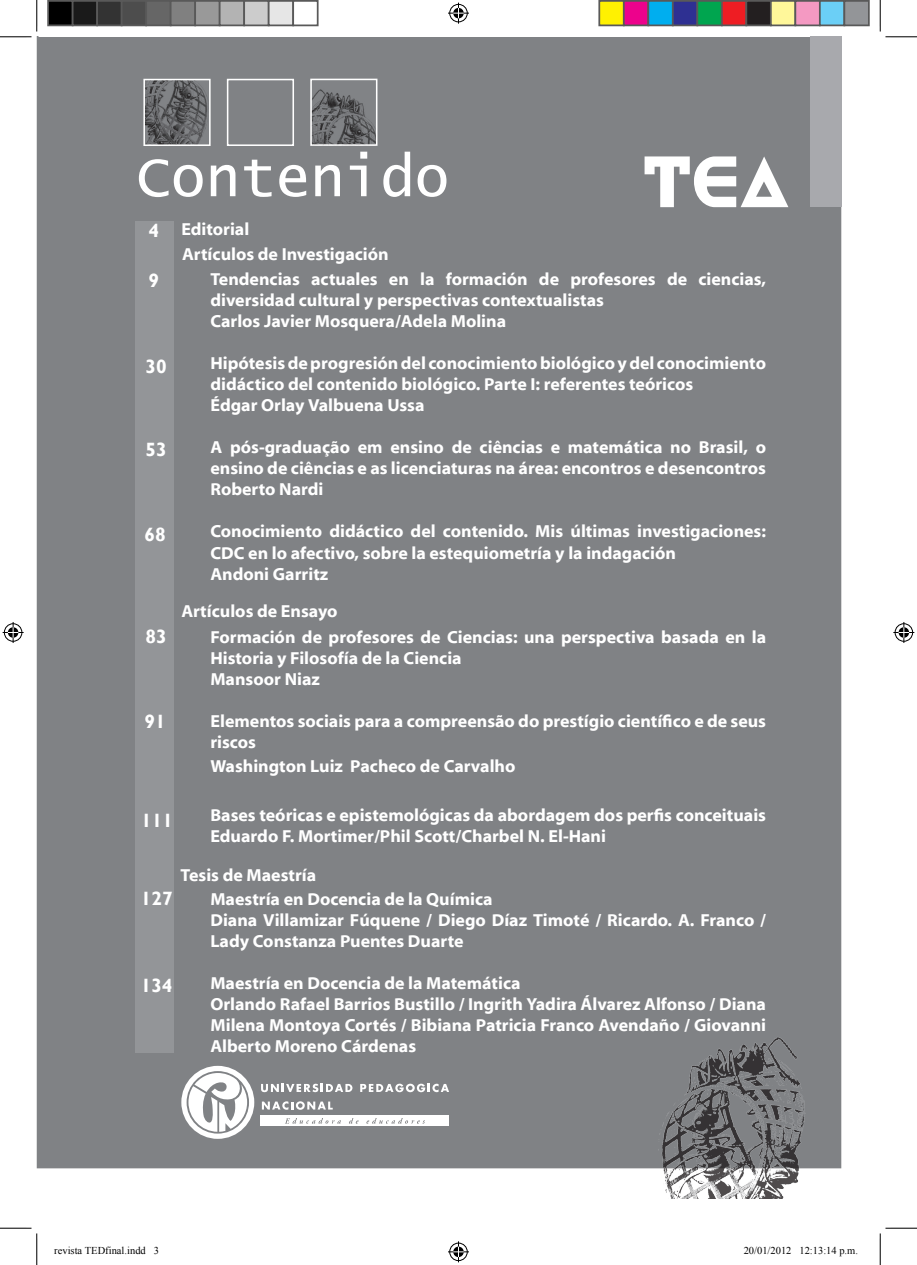
<style>
.page{position:relative;width:917px;height:1265px;background:#fff}
.page>*{position:absolute;margin:0;border:0;box-sizing:border-box;transform-origin:0 0}
.t1{font:57.75px "Lucida Console";color:#fff}
.Contenido_1{font:700 19.25px "Gill Sans";color:#fff}
.Body{font:700 17.5px/21px "Myriad Web Pro";color:#fff}
.t2{font:10.5px "Times New Roman";color:#000}
</style>
<div class="page">
<div style="left:37px;top:37px;width:804px;height:1130px;background:#808285"></div>
<div style="left:810px;top:37px;width:31px;height:170px;background:#a8a9ad"></div>
<img style="left:635px;top:1033px;width:190px;height:165px">
<img style="left:146px;top:82px;width:62px;height:61px">
<div style="left:143px;top:79px;width:68px;height:67px;border:2px solid #fff"></div>
<img style="left:313px;top:82px;width:61px;height:61px">
<div style="left:310px;top:79px;width:67px;height:67px;border:2px solid #fff"></div>
<div style="left:227px;top:79px;width:67px;height:67px;border:2px solid #fff"></div>
<svg style="left:644px;top:156px;width:144px;height:51px"></svg>
<div style="left:135px;top:221px;width:38px;height:831px;background:#939598"></div>
<svg style="left:181px;top:1065px;width:73px;height:73px"></svg>
<div style="left:261px;top:1115px;width:188px;height:10px;background:#fff"></div>
<svg style="left:261px;top:1083px;width:91px;height:8px"></svg>
<svg style="left:360px;top:1083px;width:89px;height:8px"></svg>
<svg style="left:262px;top:1100px;width:71px;height:9px"></svg>
<svg style="left:285px;top:1118px;width:56px;height:5px"></svg>
<svg style="left:349px;top:1118px;width:10px;height:5px"></svg>
<svg style="left:366px;top:1118px;width:59px;height:5px"></svg>
<hr style="left:0;top:36px;width:32px;height:1px;background:#000">
<hr style="left:885px;top:36px;width:32px;height:1px;background:#000">
<hr style="left:0;top:1227px;width:32px;height:1px;background:#000">
<hr style="left:885px;top:1227px;width:32px;height:1px;background:#000">
<hr style="left:36px;top:0;width:1px;height:32px;background:#000">
<hr style="left:36px;top:1233px;width:1px;height:31px;background:#000">
<hr style="left:880px;top:0;width:1px;height:32px;background:#000">
<hr style="left:880px;top:1233px;width:1px;height:31px;background:#000">
<svg style="left:448px;top:3px;width:21px;height:21px"></svg>
<svg style="left:448px;top:1241px;width:21px;height:20px"></svg>
<svg style="left:3px;top:622px;width:21px;height:21px"></svg>
<svg style="left:893px;top:622px;width:21px;height:21px"></svg>
<div style="left:48px;top:1px;width:25px;height:24px;background:#000"></div>
<div style="left:47px;top:0;width:27px;height:26px;border:2px solid #595959"></div>
<div style="left:73px;top:1px;width:24px;height:24px;background:#1a1a1a"></div>
<div style="left:72px;top:0;width:26px;height:26px;border:2px solid #595959"></div>
<div style="left:97px;top:1px;width:25px;height:24px;background:#333"></div>
<div style="left:96px;top:0;width:26px;height:26px;border:2px solid #595959"></div>
<div style="left:122px;top:1px;width:24px;height:24px;background:#4d4d4d"></div>
<div style="left:121px;top:0;width:26px;height:26px;border:2px solid #595959"></div>
<div style="left:146px;top:1px;width:25px;height:24px;background:#666"></div>
<div style="left:145px;top:0;width:27px;height:26px;border:2px solid #595959"></div>
<div style="left:171px;top:1px;width:24px;height:24px;background:#808080"></div>
<div style="left:170px;top:0;width:26px;height:26px;border:2px solid #595959"></div>
<div style="left:195px;top:1px;width:25px;height:24px;background:#999"></div>
<div style="left:194px;top:0;width:26px;height:26px;border:2px solid #595959"></div>
<div style="left:220px;top:1px;width:24px;height:24px;background:#b3b3b3"></div>
<div style="left:219px;top:0;width:26px;height:26px;border:2px solid #595959"></div>
<div style="left:244px;top:1px;width:25px;height:24px;background:#ccc"></div>
<div style="left:243px;top:0;width:27px;height:26px;border:2px solid #595959"></div>
<div style="left:269px;top:1px;width:24px;height:24px;background:#e6e6e6"></div>
<div style="left:268px;top:0;width:26px;height:26px;border:2px solid #595959"></div>
<div style="left:292px;top:0;width:26px;height:26px;border:2px solid #595959"></div>
<div style="left:599px;top:1px;width:25px;height:24px;background:#fff101"></div>
<div style="left:598px;top:0;width:27px;height:26px;border:2px solid #595959"></div>
<div style="left:624px;top:1px;width:24px;height:24px;background:#ed028c"></div>
<div style="left:623px;top:0;width:26px;height:26px;border:2px solid #595959"></div>
<div style="left:648px;top:1px;width:25px;height:24px;background:#00aeef"></div>
<div style="left:647px;top:0;width:27px;height:26px;border:2px solid #595959"></div>
<div style="left:673px;top:1px;width:24px;height:24px;background:#2e3092"></div>
<div style="left:672px;top:0;width:26px;height:26px;border:2px solid #595959"></div>
<div style="left:697px;top:1px;width:25px;height:24px;background:#00a54f"></div>
<div style="left:696px;top:0;width:27px;height:26px;border:2px solid #595959"></div>
<div style="left:722px;top:1px;width:24px;height:24px;background:#ee1d23"></div>
<div style="left:721px;top:0;width:26px;height:26px;border:2px solid #595959"></div>
<div style="left:746px;top:1px;width:25px;height:24px;background:#231f20"></div>
<div style="left:745px;top:0;width:27px;height:26px;border:2px solid #595959"></div>
<div style="left:771px;top:1px;width:24px;height:24px;background:#fff79a"></div>
<div style="left:770px;top:0;width:26px;height:26px;border:2px solid #595959"></div>
<div style="left:795px;top:1px;width:25px;height:24px;background:#f499c2"></div>
<div style="left:794px;top:0;width:27px;height:26px;border:2px solid #595959"></div>
<div style="left:820px;top:1px;width:24px;height:24px;background:#6bcff6"></div>
<div style="left:819px;top:0;width:26px;height:26px;border:2px solid #595959"></div>
<div style="left:844px;top:1px;width:25px;height:24px;background:#939598"></div>
<div style="left:843px;top:0;width:27px;height:26px;border:2px solid #595959"></div>
<p class="t1" style="left:136px;top:151px;width:315px">Contenido</p>
<p class="Contenido_1" style="left:149px;top:219px;width:12px">4</p>
<p class="Contenido_1" style="left:149px;top:269px;width:12px">9</p>
<p class="Contenido_1" style="left:145px;top:354px;width:23px">30</p>
<p class="Contenido_1" style="left:145px;top:438px;width:23px">53</p>
<p class="Contenido_1" style="left:144px;top:522px;width:23px">68</p>
<p class="Contenido_1" style="left:145px;top:624px;width:23px">83</p>
<p class="Contenido_1" style="left:144px;top:709px;width:23px">91</p>
<p class="Contenido_1" style="left:141px;top:808px;width:33px">111</p>
<p class="Body" style="left:181px;top:218px;width:70px">Editorial</p>
<p class="Body" style="left:182px;top:244px;width:208px">Artículos de Investigación</p>
<p class="Body" style="left:210px;top:269px;width:557px">Tendencias actuales en la formación de profesores de ciencias, diversidad cultural y perspectivas contextualistas</p>
<p class="Body" style="left:210px;top:311px;width:297px">Carlos Javier Mosquera/Adela Molina</p>
<p class="Body" style="left:210px;top:353px;width:557px">Hipótesis de progresión del conocimiento biológico y del conocimiento didáctico del contenido biológico. Parte I: referentes teóricos</p>
<p class="Body" style="left:210px;top:395px;width:216px">Édgar Orlay Valbuena Ussa</p>
<p class="Body" style="left:210px;top:437px;width:557px">A pós-graduação em ensino de ciências e matemática no Brasil, o ensino de ciências e as licenciaturas na área: encontros e desencontros</p>
<p class="Body" style="left:210px;top:479px;width:115px">Roberto Nardi</p>
<p class="Body" style="left:210px;top:521px;width:557px">Conocimiento didáctico del contenido. Mis últimas investigaciones:<br>CDC en lo afectivo, sobre la estequiometría y la indagación</p>
<p class="Body" style="left:210px;top:563px;width:119px">Andoni Garritz</p>
<p class="Body" style="left:181px;top:600px;width:158px">Artículos de Ensayo</p>
<p class="Body" style="left:210px;top:626px;width:557px">Formación de profesores de Ciencias: una perspectiva basada en la<br>Historia y Filosofía de la Ciencia</p>
<p class="Body" style="left:210px;top:668px;width:111px">Mansoor Niaz</p>
<p class="Body" style="left:210px;top:710px;width:557px">Elementos sociais para a compreensão do prestígio científico e de seus riscos</p>
<p class="Body" style="left:210px;top:756px;width:306px">Washington Luiz Pacheco de Carvalho</p>
<p class="Body" style="left:210px;top:805px;width:557px">Bases teóricas e epistemológicas da abordagem dos perfis conceituais</p>
<p class="Body" style="left:210px;top:826px;width:397px">Eduardo F. Mortimer/Phil Scott/Charbel N. El-Hani</p>
<p class="Contenido_1" style="left:141px;top:887px;width:33px">127</p>
<p class="Contenido_1" style="left:141px;top:973px;width:33px">134</p>
<p class="Body" style="left:181px;top:864px;width:137px">Tesis de Maestría</p>
<p class="Body" style="left:210px;top:889px;width:284px">Maestría en Docencia de la Química</p>
<p class="Body" style="left:210px;top:910px;width:557px">Diana Villamizar Fúquene / Diego Díaz Timoté / Ricardo. A. Franco /<br>Lady Constanza Puentes Duarte</p>
<p class="Body" style="left:210px;top:973px;width:312px">Maestría en Docencia de la Matemática</p>
<p class="Body" style="left:210px;top:994px;width:557px;text-align:justify">Orlando Rafael Barrios Bustillo / Ingrith Yadira Álvarez Alfonso / Diana Milena Montoya Cortés / Bibiana Patricia Franco Avendaño / Giovanni Alberto Moreno Cárdenas</p>
<p class="t2" style="left:54px;top:1243px;width:106px">revista TEDfinal.indd 3</p>
<p class="t2" style="left:744px;top:1243px;width:116px">20/01/2012 12:13:14 p.m.</p>
</div>
